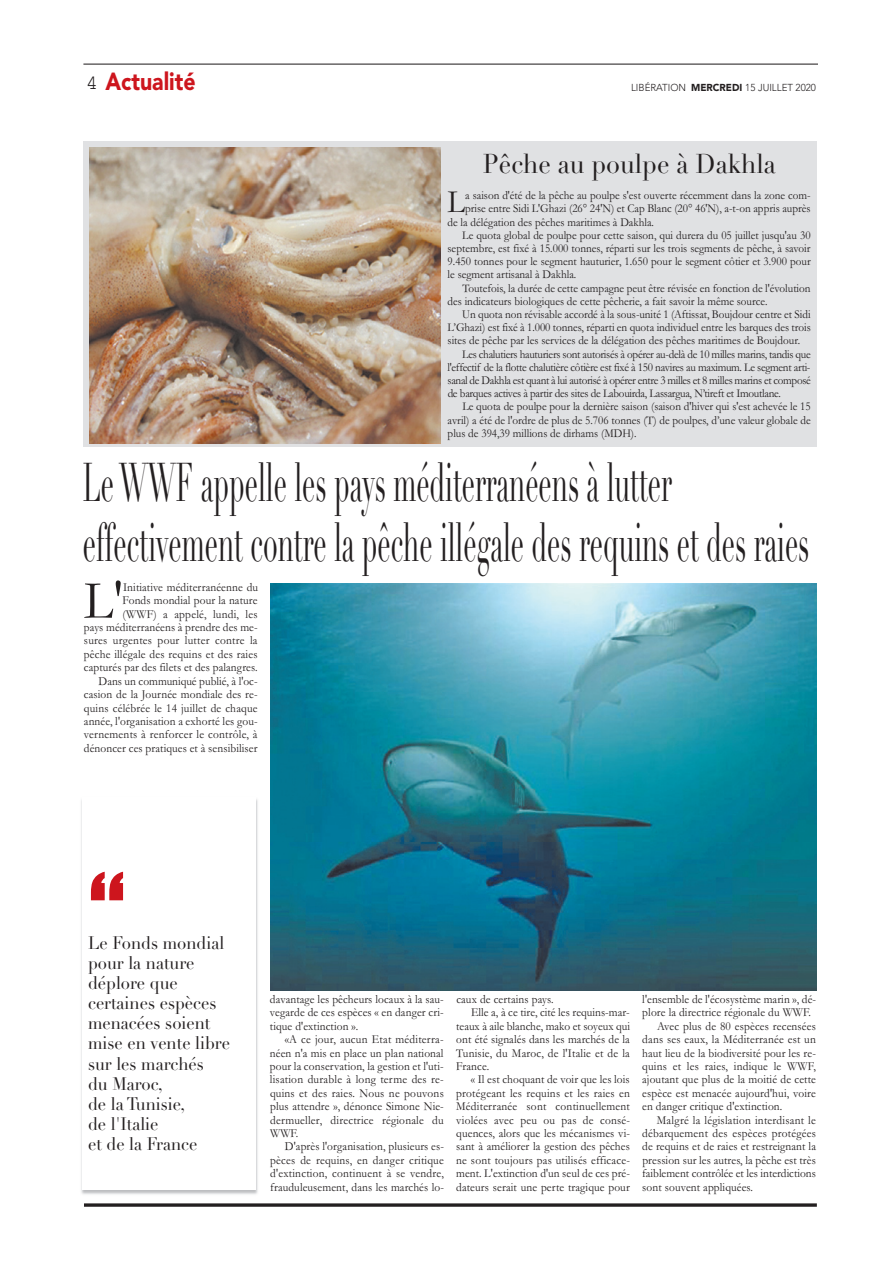
<style>
.page{position:relative;width:893px;height:1263px;background:#fff}
.page>*{position:absolute;margin:0;border:0;box-sizing:border-box;transform-origin:0 0}
.t1{font:111.75px "Impact";color:#cd151d;scale:.93 1}
.t2{font:54.9px "Garamond";color:#231f20;scale:.93 1}
.t3{font:53.7px/60.3px "Didot";color:#231f20;scale:.49 1}
.t4{font:33px "Garamond";color:#231f20;scale:.93 1}
.t5{font:26.85px "Didot";color:#231f20;scale:.93 1}
.t6{font:900 24.6px "Avenir";color:#cd151d;scale:.86 1}
.t7{font:20.1px "Courier";color:#231f20}
.t8{font:17.85px/20.1px "Didot";color:#231f20;scale:.93 1}
.t9{font:12.3px/13.4px "Garamond";letter-spacing:.01em;color:#231f20;text-align:right;scale:.93 1}
.t10{font:12px/13.2px "Garamond";color:#231f20;text-align:justify;scale:.93 1}
.t11{font:12px/26.4px "Garamond";letter-spacing:-.025em;color:#231f20;scale:.93 1}
.t12{font:12px "Garamond";letter-spacing:-.03em;color:#231f20;scale:.93 1}
.t13{font:300 10.05px "Avenir";color:#231f20}
.s1{font-weight:900}
</style>
<div class="page">
<hr style="left:83px;top:64px;width:735px;height:1px;background:#231f20">
<svg style="left:84px;top:1203px;width:733px;height:4px;background:#464243"></svg>
<div style="left:83px;top:142px;width:733px;height:305px;background:#e0e1e3"></div>
<img style="left:89px;top:148px;width:352px;height:296px">
<img style="left:81px;top:799px;width:177px;height:396px">
<div style="left:83px;top:797px;width:173px;height:393px;background:#fff"></div>
<img style="left:270px;top:584px;width:546px;height:406px">
<h3 class="t7" style="left:86px;top:72px;width:13px">4</h3>
<h3 class="t6" style="left:105px;top:60px;width:106px">Actualité</h3>
<p class="t13" style="left:631px;top:81px;width:57px">LIBÉRATION</p>
<p class="t13" style="left:691px;top:81px;width:126px"><span class="s1">MERCREDI</span> 15 JUILLET 2020</p>
<h3 class="t5" style="left:483px;top:147px;width:317px">Pêche au poulpe à Dakhla</h3>
<p class="t10" style="left:465px;top:202px;width:373px">prise entre Sidi 'L Ghazi (26° 24 N' ) et Cap Blanc (20° 46 N' -t-a,) on appris auprès</p>
<p class="t10" style="left:465px;top:189px;width:373px">a saison 'd été de la pêche au poulpe 's est ouverte récemment dans la zone com-</p>
<h3 class="t4" style="left:448px;top:182px;width:20px">L</h3>
<p class="t10" style="left:447px;top:215px;width:224px">de la délégation des pêches maritimes à Dakhla.</p>
<p class="t10" style="left:462px;top:228px;width:376px">Le quota global de poulpe pour cette saison, qui durera du 05 juillet jusqu a u' 30</p>
<p class="t10" style="left:447px;top:242px;width:392px">septembre, est fixé à 15.000 tonnes, réparti sur les trois segments de pêche à, savoir</p>
<p class="t10" style="left:447px;top:255px;width:392px">9.450 tonnes pour le segment hauturier, 1.650 pour le segment côtier et 3.900 pour</p>
<p class="t10" style="left:448px;top:268px;width:140px">le segment artisanal à Dakhla.</p>
<p class="t10" style="left:462px;top:281px;width:376px">Toutefois, la durée de cette campagne peut être révisée en fonction de 'l évolution</p>
<p class="t10" style="left:447px;top:294px;width:345px">des indicateurs biologiques de cette pêcherie a, fait savoir la même source.</p>
<p class="t10" style="left:462px;top:307px;width:376px">Un quota non révisable accordé à la sous-unité 1 (Aftissat, Boujdour centre et Sidi</p>
<p class="t10" style="left:447px;top:321px;width:392px">’L Ghazi) est fixé à 1.000 tonnes, réparti en quota individuel entre les barques des trois</p>
<p class="t10" style="left:448px;top:334px;width:381px">sites de pêche par les services de la délégation des pêches maritimes de Boujdour.</p>
<p class="t11" style="left:462px;top:340px;width:376px">Les chalutiers hauturiers sont autorisés à opérer au-delà de 10 milles marins, tandis que</p>
<p class="t12" style="left:448px;top:373px;width:392px">sanal de Dakhla est quant à lui autorisé à opérer entre 3 milles et 8 milles marins et composé</p>
<p class="t11" style="left:448px;top:354px;width:392px">'leffectif de la flotte chalutière côtière est fixé à 150 navires au maximum. Le segment arti&shy;de barques actives à partir des sites de Labouirda, Lassargua N, ’tireft et Imoutlane.</p>
<p class="t10" style="left:448px;top:400px;width:392px;text-indent:15px">Le quota de poulpe pour la dernière saison (saison 'd hiver qui 's est achevée le 15 avril a) été de 'l ordre de plus de 5.706 tonnes )T( de poulpes ’d, une valeur globale de plus de 394,39 millions de dirhams (MDH .(</p>
<h3 class="t3" style="left:83px;top:453px;width:1485px">Le WWF appelle les pays méditerranéens à lutter effectivement contre la pêche illégale des requins et des raies</h3>
<h2 class="t2" style="left:84px;top:567px;width:43px">'L</h2>
<p class="t9" style="left:123px;top:580px;width:147px">Initiative méditerranéenne du<br>Fonds mondial pour la nature les</p>
<p class="t9" style="left:213px;top:607px;width:29px">lundi,</p>
<p class="t9" style="left:174px;top:607px;width:36px">appelé,</p>
<p class="t9" style="left:123px;top:607px;width:39px">(WWF)</p>
<p class="t9" style="left:163px;top:607px;width:6px">a</p>
<p class="t9" style="left:84px;top:614px;width:188px;line-height:26.8px;text-align:left">pays méditerranéens à prendre des me&shy;pêche illégale des requins et des raies</p>
<p class="t9" style="left:84px;top:661px;width:188px">capturés par des filets et des palangres.</p>
<p class="t9" style="left:84px;top:701px;width:188px">quins célébrée le 14 juillet de chaque</p>
<p class="t9" style="left:185px;top:634px;width:28px">lutter</p>
<p class="t9" style="left:250px;top:634px;width:10px">la</p>
<p class="t9" style="left:113px;top:634px;width:44px">urgentes</p>
<p class="t9" style="left:215px;top:634px;width:33px">contre</p>
<p class="t9" style="left:158px;top:634px;width:25px">pour</p>
<p class="t9" style="left:84px;top:634px;width:27px">sures</p>
<p class="t9" style="left:99px;top:674px;width:173px">Dans un communiqué publié ' là, oc-</p>
<p class="t9" style="left:84px;top:687px;width:188px">casion de la Journée mondiale des re-</p>
<p class="t9" style="left:84px;top:707px;width:188px;line-height:26.8px;text-align:left">année 'l, organisation a exhorté les gou&shy;dénoncer ces pratiques et à sensibiliser</p>
<p class="t9" style="left:84px;top:728px;width:188px">vernements à renforcer le contrôle à,</p>
<h1 class="t1" style="left:89px;top:829px;width:40px">”</h1>
<h3 class="t8" style="left:88px;top:933px;width:154px">Le Fonds mondial pour la nature déplore que certaines espèces menacées soient mise en vente libre sur les marchés<br>du Maroc,<br>de la Tunisie,<br>de 'l Italie<br>et de la France</h3>
<p class="t9" style="left:270px;top:992px;width:188px">davantage les pêcheurs locaux à la sau-</p>
<p class="t9" style="left:270px;top:1005px;width:188px">vegarde de ces espèces « en danger cri-</p>
<p class="t9" style="left:270px;top:1019px;width:97px">tique 'd extinction .«</p>
<p class="t9" style="left:285px;top:1032px;width:173px">A« ce jour, aucun Etat méditerra-</p>
<p class="t9" style="left:270px;top:1046px;width:188px">néen a'n mis en place un plan national</p>
<p class="t9" style="left:270px;top:1059px;width:188px">pour la conservation, la gestion et 'l uti-</p>
<p class="t9" style="left:270px;top:1073px;width:189px">lisation durable à long terme des re-</p>
<p class="t9" style="left:270px;top:1086px;width:188px">quins et des raies. Nous ne pouvons</p>
<p class="t9" style="left:270px;top:1093px;width:188px;line-height:26.8px;text-align:left">plus attendre ,» dénonce Simone Nie-<br>WWF.<br>pèces de requins, en danger critique</p>
<p class="t9" style="left:270px;top:1113px;width:57px">dermueller,</p>
<p class="t9" style="left:331px;top:1113px;width:48px">directrice</p>
<p class="t9" style="left:432px;top:1113px;width:14px">du</p>
<p class="t9" style="left:382px;top:1113px;width:46px">régionale</p>
<p class="t9" style="left:270px;top:1133px;width:188px;line-height:26.8px">D'après 'l organisation, plusieurs es-<br>'d extinction, continuent à se vendre,</p>
<p class="t9" style="left:270px;top:1180px;width:188px">frauduleusement, dans les marchés lo-</p>
<p class="t9" style="left:456px;top:992px;width:106px">caux de certains pays.</p>
<p class="t9" style="left:456px;top:999px;width:188px;line-height:26.8px">Elle à,a ce tire, cité les requins-mar&shy;ont été signalés dans les marchés de la</p>
<p class="t9" style="left:456px;top:1046px;width:188px;text-align:left">Tunisie, du Maroc, de 'l Italie et de la<br>France.</p>
<p class="t9" style="left:456px;top:1073px;width:188px">« Il est choquant de voir que les lois protégeant les requins et les raies en continuellement</p>
<p class="t9" style="left:456px;top:1019px;width:188px">teaux à aile blanche, mako et soyeux qui</p>
<p class="t9" style="left:456px;top:1099px;width:67px">Méditerranée</p>
<p class="t9" style="left:456px;top:1140px;width:188px">sant à améliorer la gestion des pêches</p>
<p class="t9" style="left:526px;top:1099px;width:23px">sont</p>
<p class="t9" style="left:583px;top:1113px;width:13px">de</p>
<p class="t9" style="left:456px;top:1113px;width:35px">violées</p>
<p class="t9" style="left:600px;top:1113px;width:34px">consé-</p>
<p class="t9" style="left:520px;top:1113px;width:19px">peu</p>
<p class="t9" style="left:561px;top:1113px;width:18px">pas</p>
<p class="t9" style="left:494px;top:1113px;width:23px">avec</p>
<p class="t9" style="left:543px;top:1113px;width:14px">ou</p>
<p class="t9" style="left:456px;top:1126px;width:188px">quences, alors que les mécanismes vi-</p>
<p class="t9" style="left:456px;top:1153px;width:188px">ne sont toujours pas utilisés efficace-</p>
<p class="t9" style="left:456px;top:1166px;width:188px">ment 'L. extinction 'd un seul de ces pré-</p>
<p class="t9" style="left:456px;top:1180px;width:188px">dateurs serait une perte tragique pour</p>
<p class="t9" style="left:642px;top:985px;width:188px;line-height:26.8px">'l ensemble de 'l écosystème marin ,» dé-<br>Avec plus de 80 espèces recensées</p>
<p class="t9" style="left:642px;top:1026px;width:188px;line-height:26.8px">dans ses eaux, la Méditerranée est un<br>WWF,</p>
<p class="t9" style="left:642px;top:1005px;width:183px">plore la directrice régionale du WWF.</p>
<p class="t9" style="left:642px;top:1039px;width:188px;line-height:26.8px;text-align:left">haut lieu de la biodiversité pour les re&shy;ajoutant que plus de la moitié de cette</p>
<p class="t9" style="left:642px;top:1086px;width:188px;text-align:left">espèce est menacée aujourd'hui, voire en danger critique 'd extinction.</p>
<p class="t9" style="left:642px;top:1113px;width:188px;text-align:justify;text-indent:15px">Malgré la législation interdisant le débarquement des espèces protégées de requins et de raies et restreignant la pression sur les autres, la pêche est très faiblement contrôlée et les interdictions sont souvent appliquées.</p>
<p class="t9" style="left:734px;top:1059px;width:38px">indique</p>
<p class="t9" style="left:687px;top:1059px;width:14px">les</p>
<p class="t9" style="left:774px;top:1059px;width:10px">le</p>
<p class="t9" style="left:642px;top:1059px;width:28px">quins</p>
<p class="t9" style="left:705px;top:1059px;width:27px">raies,</p>
<p class="t9" style="left:673px;top:1059px;width:10px">et</p>
</div>
